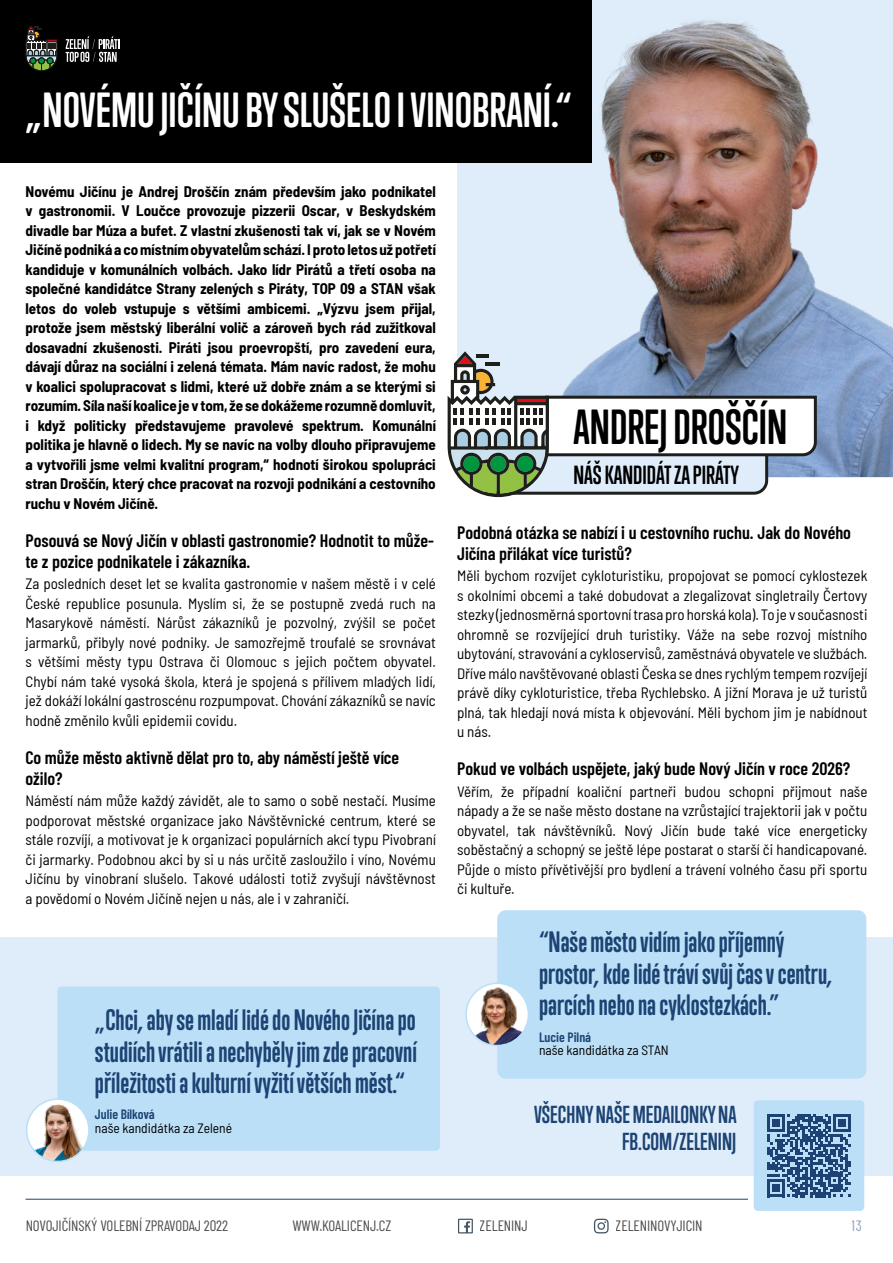
<style>
.page{position:relative;width:893px;height:1263px;background:#fff}
.page>*{position:absolute;margin:0;border:0;box-sizing:border-box;transform-origin:0 0}
.Nadpis_01_-_hlavní{font:700 45px "Trump Soft Pro";color:#fff}
.Nadpis_01_-_hlavní-2{font:700 45px "Trump Soft Pro";color:#000}
.Nadpis_01_-_hlavní-3{font:700 27px/31.5px "Trump Soft Pro";color:#1c4373;text-align:justify}
.Nadpis_01_-_hlavní-4{font:700 24px "Trump Soft Pro";color:#000}
.Nadpis_01_-_hlavní-5{font:700 22.5px "Trump Soft Pro";color:#1c4373}
.Nadpis_02_-_menší{font:600 18px/21px "Barlow Condensed";color:#000}
.Základní_text{font:semi-condensed 15px/19.5px "Barlow";color:#000;text-align:justify}
.Základní_text-2{font:700 semi-condensed 15px/19.5px "Barlow";color:#000;text-align:justify}
.t1{font:15px "Barlow Condensed";letter-spacing:-.01em;color:#000}
.t2{font:15px "Barlow Condensed";color:#1c4373}
.Nadpis_02_s_odrážkou{font:semi-condensed 13.5px "Barlow";color:#000}
.Nadpis_02_s_odrážkou-2{font:600 13.5px "Barlow Condensed";color:#1c4373}
</style>
<div class="page">
<hr style="left:26px;top:1199px;width:841px;height:1px;background:#1c4373">
<svg style="left:458px;top:1219px;width:15px;height:14px"></svg>
<svg style="left:594px;top:1219px;width:15px;height:14px"></svg>
<img style="left:465px;top:0;width:428px;height:476px">
<div style="left:0;top:0;width:591px;height:162px;background:#000"></div>
<div style="left:0;top:938px;width:893px;height:238px;background:#dfedfa"></div>
<div style="left:57px;top:986px;width:383px;height:165px;background:#bbdff7;border-radius:4px"></div>
<div style="left:497px;top:910px;width:369px;height:169px;background:#bbdff7;border-radius:9px"></div>
<img style="left:27px;top:1099px;width:62px;height:62px;border-radius:31px">
<div style="left:26px;top:1098px;width:64px;height:64px;border:2px solid #bbdff7;border-radius:50%"></div>
<img style="left:466px;top:983px;width:62px;height:62px;border-radius:31px">
<div style="left:465px;top:982px;width:64px;height:64px;border:2px solid #bbdff7;border-radius:50%"></div>
<div style="left:748px;top:1189px;width:138px;height:28px;background:#fff"></div>
<div style="left:754px;top:1100px;width:110px;height:111px;background:#bbdff7;border-radius:4px"></div>
<svg style="left:767px;top:1114px;width:83px;height:83px"></svg>
<svg style="left:448px;top:351px;width:370px;height:146px"></svg>
<svg style="left:66px;top:37px;width:54px;height:25px"></svg>
<svg style="left:26px;top:26px;width:32px;height:45px"></svg>
<p class="Nadpis_01_-_hlavní" style="left:25px;top:82px;width:548px">„NOVÉMU JIČÍNU BY SLUŠELO I VINOBRANÍ.“</p>
<p class="Základní_text-2" style="left:26px;top:180px;width:412px">Novému Jičínu je Andrej Droščín znám především jako podnikatel v gastronomii. V Loučce provozuje pizzerii Oscar, v Beskydském divadle bar Múza a bufet. Z vlastní zkušenosti tak ví, jak se v Novém Jičíně podniká a co místním obyvatelům schází. I proto letos už potřetí kandiduje v komunálních volbách. Jako lídr Pirátů a třetí osoba na společné kandidátce Strany zelených s Piráty, TOP 09 a STAN však letos do voleb vstupuje s většími ambicemi. „Výzvu jsem přijal, protože jsem městský liberální volič a zároveň bych rád zužitkoval dosavadní zkušenosti. Piráti jsou proevropští, pro zavedení eura, dávají důraz na sociální i zelená témata. Mám navíc radost, že mohu v koalici spolupracovat s lidmi, které už dobře znám a se kterými si rozumím. Síla naší koalice je v tom, že se dokážeme rozumně domluvit, i když politicky představujeme pravolevé spektrum. Komunální politika je hlavně o lidech. My se navíc na volby dlouho připravujeme a vytvořili jsme velmi kvalitní program,“ hodnotí širokou spolupráci stran Droščín, který chce pracovat na rozvoji podnikání a cestovního ruchu v Novém Jičíně.</p>
<p class="Nadpis_02_-_menší" style="left:26px;top:528px;width:410px">Posouvá se Nový Jičín v oblasti gastronomie? Hodnotit to může&shy;te z pozice podnikatele i zákazníka.</p>
<p class="Základní_text" style="left:26px;top:573px;width:412px">Za posledních deset let se kvalita gastronomie v našem městě i v celé České republice posunula. Myslím si, že se postupně zvedá ruch na Masarykově náměstí. Nárůst zákazníků je pozvolný, zvýšil se počet jarmarků, přibyly nové podniky. Je samozřejmě troufalé se srovnávat s většími městy typu Ostrava či Olomouc s jejich počtem obyvatel.<br>Chybí nám také vysoká škola, která je spojená s přílivem mladých lidí, jež dokáží lokální gastroscénu rozpumpovat. Chování zákazníků se navíc hodně změnilo kvůli epidemii covidu.</p>
<p class="Nadpis_02_-_menší" style="left:26px;top:746px;width:375px">Co může město aktivně dělat pro to, aby náměstí ještě více ožilo?</p>
<p class="Základní_text" style="left:26px;top:790px;width:412px">Náměstí nám může každý závidět, ale to samo o sobě nestačí. Musíme podporovat městské organizace jako Návštěvnické centrum, které se stále rozvíjí, a motivovat je k organizaci populárních akcí typu Pivobraní či jarmarky. Podobnou akci by si u nás určitě zasloužilo i víno, Novému Jičínu by vinobraní slušelo. Takové události totiž zvyšují návštěvnost a povědomí o Novém Jičíně nejen u nás, ale i v zahraničí.</p>
<p class="Nadpis_01_-_hlavní-3" style="left:95px;top:1004px;width:323px">„Chci, aby se mladí lidé do Nového Jičína po studiích vrátili a nechyběly jim zde pracovní příležitosti a kulturní vyžití větších měst.“</p>
<p class="Nadpis_02_s_odrážkou-2" style="left:95px;top:1105px;width:61px">Julie Bílková</p>
<p class="Nadpis_02_s_odrážkou" style="left:95px;top:1118px;width:139px">naše kandidátka za Zelené</p>
<p class="Nadpis_01_-_hlavní-2" style="left:573px;top:400px;width:215px">ANDREJ DROŠČÍN</p>
<p class="Nadpis_01_-_hlavní-4" style="left:573px;top:460px;width:167px">NÁŠ KANDIDÁT ZA PIRÁTY</p>
<p class="Nadpis_02_-_menší" style="left:457px;top:520px;width:395px">Podobná otázka se nabízí i u cestovního ruchu. Jak do Nového<br>Jičína přilákat více turistů?</p>
<p class="Základní_text" style="left:457px;top:565px;width:412px">Měli bychom rozvíjet cykloturistiku, propojovat se pomocí cyklostezek s okolními obcemi a také dobudovat a zlegalizovat singletraily Čertovy stezky (jednosměrná sportovní trasa pro horská kola). To je v současnosti ohromně se rozvíjející druh turistiky. Váže na sebe rozvoj místního ubytování, stravování a cykloservisů, zaměstnává obyvatele ve službách.<br>Dříve málo navštěvované oblasti Česka se dnes rychlým tempem rozvíjejí právě díky cykloturistice, třeba Rychlebsko. A jižní Morava je už turistů plná, tak hledají nová místa k objevování. Měli bychom jim je nabídnout u nás.</p>
<p class="Nadpis_02_-_menší" style="left:457px;top:757px;width:395px">Pokud ve volbách uspějete, jaký bude Nový Jičín v roce 2026?</p>
<p class="Základní_text" style="left:457px;top:780px;width:412px">Věřím, že případní koaliční partneři budou schopni přijmout naše nápady a že se naše město dostane na vzrůstající trajektorii jak v počtu obyvatel, tak návštěvníků. Nový Jičín bude také více energeticky soběstačný a schopný se ještě lépe postarat o starší či handicapované.<br>Půjde o místo přívětivější pro bydlení a trávení volného času při sportu či kultuře.</p>
<p class="Nadpis_01_-_hlavní-3" style="left:539px;top:926px;width:295px;text-align:left">“Naše město vidím jako příjemný prostor, kde lidé tráví svůj čas v centru, parcích nebo na cyklostezkách.”</p>
<p class="Nadpis_02_s_odrážkou-2" style="left:539px;top:1027px;width:54px">Lucie Pilná</p>
<p class="Nadpis_02_s_odrážkou" style="left:539px;top:1040px;width:131px">naše kandidátka za STAN</p>
<p class="Nadpis_01_-_hlavní-5" style="left:534px;top:1100px;width:204px">VŠECHNY NAŠE MEDAILONKY NA</p>
<p class="Nadpis_01_-_hlavní-5" style="left:622px;top:1128px;width:116px">FB.COM/ZELENINJ</p>
<p class="t1" style="left:26px;top:1215px;width:204px">NOVOJIČÍNSKÝ VOLEBNÍ ZPRAVODAJ 2022</p>
<p class="t1" style="left:292px;top:1215px;width:100px">WWW.KOALICENJ.CZ</p>
<p class="t1" style="left:480px;top:1215px;width:50px">ZELENINJ</p>
<p class="t1" style="left:616px;top:1215px;width:88px">ZELENINOVYJICIN</p>
<p class="t2" style="left:852px;top:1215px;width:11px">13</p>
</div>
